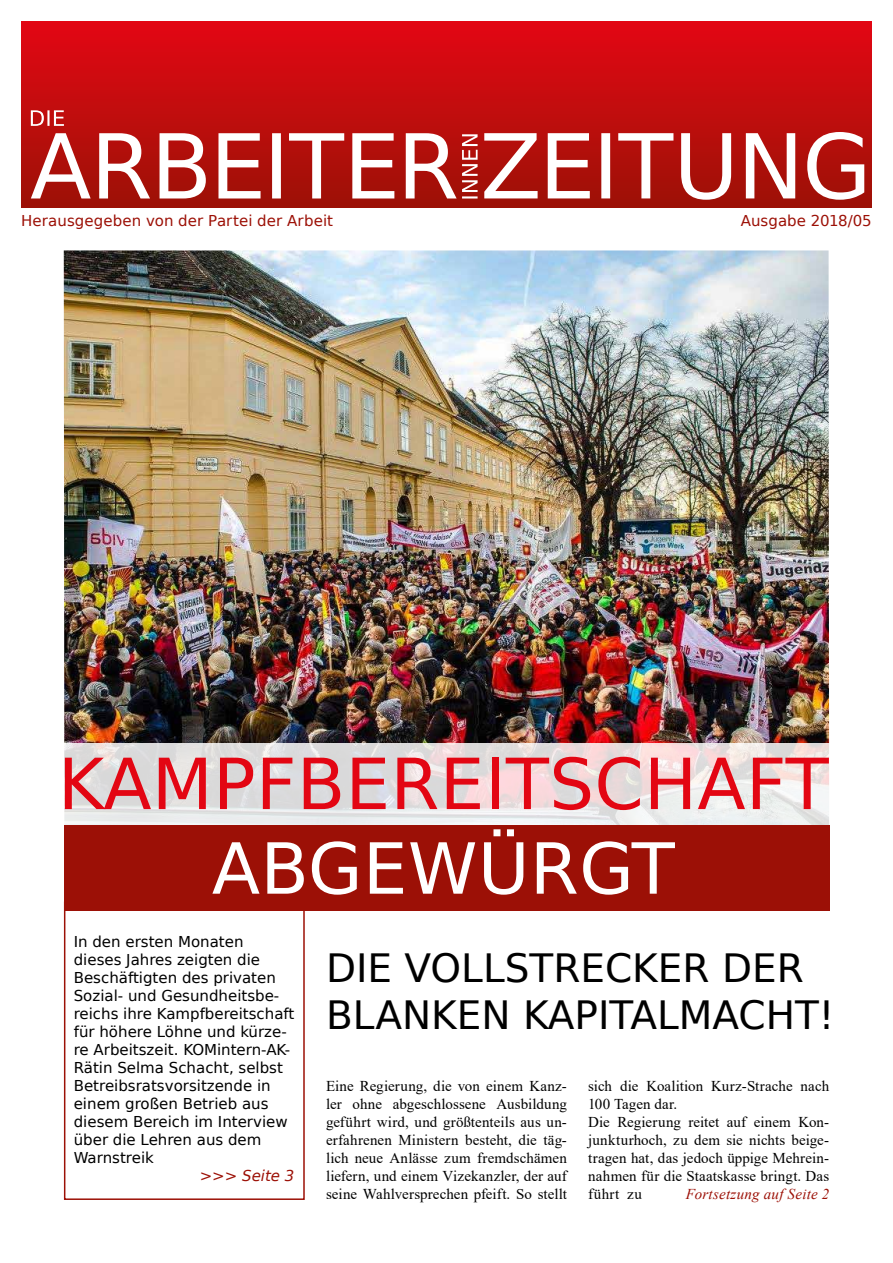
<style>
.page{position:relative;width:893px;height:1263px;background:#fff}
.page>*{position:absolute;margin:0;border:0;box-sizing:border-box;transform-origin:0 0}
.t1{font:70.5px "Bitstream Vera Sans";letter-spacing:.005em;color:#e30613}
.t2{font:70.5px "Bitstream Vera Sans";letter-spacing:.005em;color:#fff}
.t3{font:39px/46.8px "Bitstream Vera Sans";color:#000}
.t4{font:15px/18px "Times New Roman";letter-spacing:.005em;color:#000;text-align:justify}
.t5{font:15px "Bitstream Vera Sans";color:#000}
.t6{font:15px "Bitstream Vera Sans";letter-spacing:.005em;color:#9c1006}
.t7{font:italic 15px "Times New Roman";letter-spacing:.02em;color:#9c1006}
.t8{font:italic 15px "Bitstream Vera Sans";color:#9c1006}
.s1{font-style:normal}
</style>
<div class="page">
<img style="left:64px;top:250px;width:765px;height:493px">
<svg style="left:64px;top:743px;width:766px;height:83px;background:#e5dfdf"></svg>
<div style="left:21px;top:21px;width:851px;height:186px;background:linear-gradient(to bottom,#e30714,#9d1107)"></div>
<svg style="left:484px;top:132px;width:380px;height:68px"></svg>
<svg style="left:31px;top:133px;width:447px;height:65px"></svg>
<svg style="left:31px;top:110px;width:33px;height:16px"></svg>
<div style="left:64px;top:826px;width:765px;height:85px;background:#9c1006"></div>
<div style="left:64px;top:901px;width:241px;height:299px;border:2px solid #9c1006"></div>
<p class="t6" style="left:21px;top:212px;width:313px">Herausgegeben von der Partei der Arbeit</p>
<p class="t6" style="left:741px;top:212px;width:132px">Ausgabe 2018/05</p>
<h1 class="t1" style="left:58px;top:744px;width:772px">KAMPFBEREITSCHAFT</h1>
<h1 class="t2" style="left:212px;top:828px;width:464px">ABGEWÜRGT</h1>
<p class="t5" style="left:74px;top:933px;width:171px">In den ersten Monaten</p>
<p class="t5" style="left:74px;top:951px;width:188px">dieses Jahres zeigten die</p>
<p class="t5" style="left:74px;top:969px;width:204px">Beschäftigten des privaten</p>
<p class="t5" style="left:74px;top:987px;width:207px">Sozial- und Gesundheitsbe-</p>
<p class="t5" style="left:74px;top:1005px;width:222px">reichs ihre Kampfbereitschaft</p>
<p class="t5" style="left:74px;top:1023px;width:214px">für höhere Löhne und kürze-</p>
<p class="t5" style="left:74px;top:1041px;width:218px">re Arbeitszeit. KOMintern-AK-</p>
<p class="t5" style="left:74px;top:1059px;width:211px">Rätin Selma Schacht, selbst</p>
<p class="t5" style="left:74px;top:1077px;width:198px">Betreibsratsvorsitzende in</p>
<p class="t5" style="left:74px;top:1095px;width:196px">einem großen Betrieb aus</p>
<p class="t5" style="left:74px;top:1113px;width:215px">diesem Bereich im Interview</p>
<p class="t5" style="left:74px;top:1131px;width:189px">über die Lehren aus dem</p>
<p class="t5" style="left:74px;top:1149px;width:82px">Warnstreik</p>
<p class="t8" style="left:200px;top:1167px;width:96px"><span class="s1">&gt;&gt;&gt;</span> Seite 3</p>
<h2 class="t3" style="left:326px;top:945px;width:510px">DIE VOLLSTRECKER DER<br>BLANKEN KAPITALMACHT!</h2>
<p class="t4" style="left:326px;top:1077px;width:242px">Eine Regierung, die von einem Kanz&shy;ler ohne abgeschlossene Ausbildung geführt wird, und größtenteils aus un&shy;erfahrenen Ministern besteht, die täg&shy;lich neue Anlässe zum fremdschämen liefern, und einem Vizekanzler, der auf seine Wahlversprechen pfeift. So stellt</p>
<p class="t4" style="left:588px;top:1077px;width:242px;text-align:left">sich die Koalition Kurz-Strache nach<br>100 Tagen dar.<br>Die Regierung reitet auf einem Kon&shy;junkturhoch, zu dem sie nichts beige&shy;tragen hat, das jedoch üppige Mehrein&shy;nahmen für die Staatskasse bringt. Das führt zu</p>
<p class="t7" style="left:686px;top:1184px;width:145px">Fortsetzung auf Seite 2</p>
</div>
